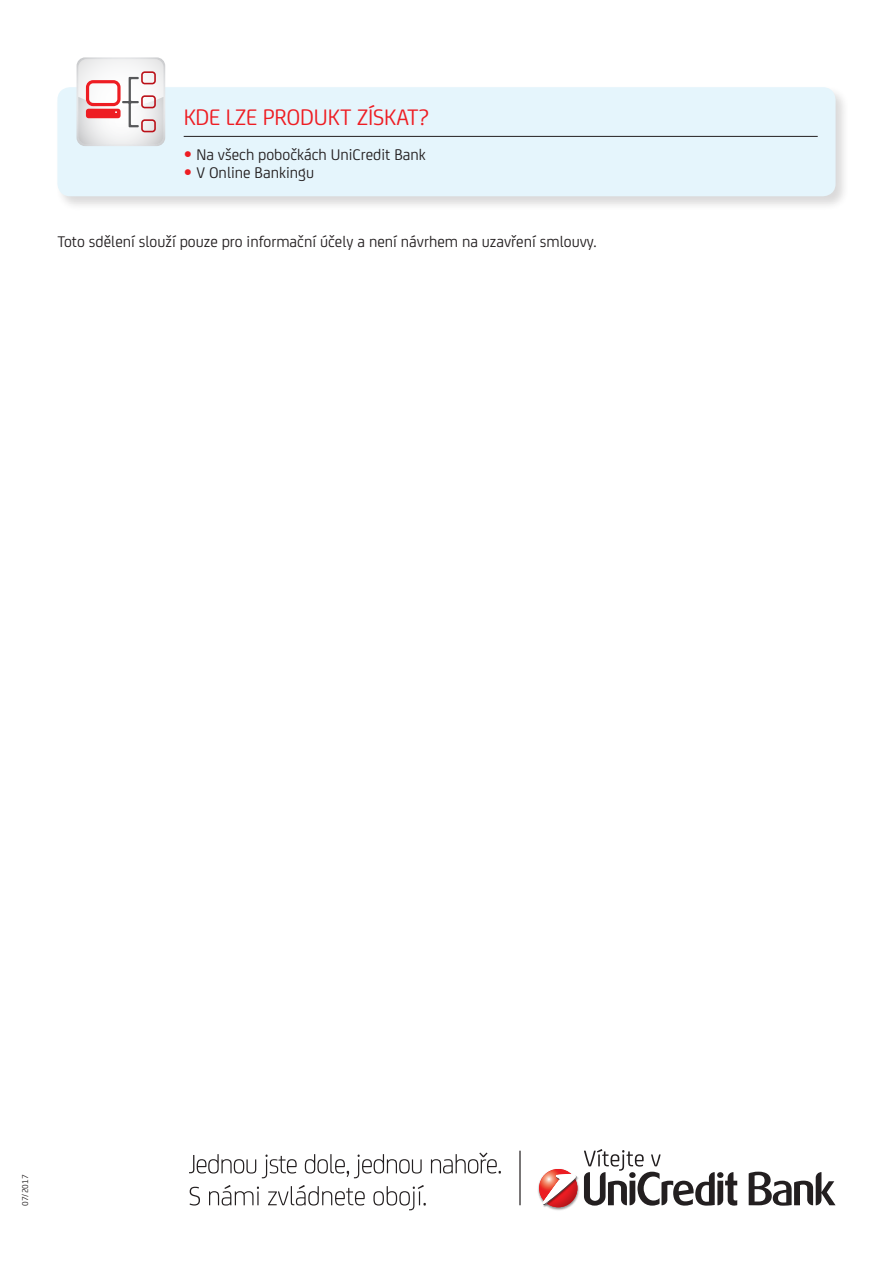
<style>
.page{position:relative;width:893px;height:1263px;background:#fff}
.page>*{position:absolute;margin:0;border:0;box-sizing:border-box;transform-origin:0 0}
.t1{font:24px "Uni Credit";letter-spacing:-.01em;color:#ee1d23}
.t2{font:16.5px "Uni Credit";color:#231f20}
.t3{font:9px "Uni Credit";letter-spacing:.005em;color:#231f20}
.s1{font-family:"Helvetica Neue LT Pro";font-weight:700;color:#ee1d23}
</style>
<div class="page">
<div style="left:55px;top:85px;width:795px;height:125px;background:#231f20;opacity:.17"></div>
<div style="left:57px;top:87px;width:779px;height:109px;background:#e5f5fc;border-radius:13px"></div>
<hr style="left:184px;top:136px;width:634px;height:1px;background:#231f20">
<svg style="left:77px;top:57px;width:88px;height:89px"></svg>
<svg style="left:749px;top:1172px;width:87px;height:34px"></svg>
<svg style="left:584px;top:1149px;width:153px;height:56px"></svg>
<img style="left:538px;top:1169px;width:41px;height:42px">
<svg style="left:539px;top:1169px;width:38px;height:38px"></svg>
<img style="left:542px;top:1174px;width:36px;height:34px">
<svg style="left:542px;top:1174px;width:35px;height:31px"></svg>
<svg style="left:189px;top:1154px;width:67px;height:19px"></svg>
<svg style="left:262px;top:1154px;width:35px;height:24px"></svg>
<svg style="left:305px;top:1154px;width:117px;height:24px"></svg>
<svg style="left:431px;top:1152px;width:70px;height:21px"></svg>
<svg style="left:190px;top:1187px;width:10px;height:18px"></svg>
<svg style="left:209px;top:1185px;width:50px;height:20px"></svg>
<svg style="left:268px;top:1185px;width:97px;height:20px"></svg>
<svg style="left:373px;top:1185px;width:53px;height:25px"></svg>
<hr style="left:519px;top:1151px;width:2px;height:54px;background:#231f20">
<h1 class="t1" style="left:184px;top:100px;width:247px">KDE LZE PRODUKT ZÍSKAT?</h1>
<p class="t2" style="left:184px;top:143px;width:244px"><span class="s1">•</span> Na všech pobočkách UniCredit Bank</p>
<p class="t2" style="left:184px;top:161px;width:132px"><span class="s1">•</span> V Online Bankingu</p>
<p class="t2" style="left:57px;top:230px;width:541px">Toto sdělení slouží pouze pro informační účely a není návrhem na uzavření smlouvy.</p>
<p class="t3" style="left:19px;top:1205px;width:33px;rotate:-90deg">07/2017</p>
</div>
